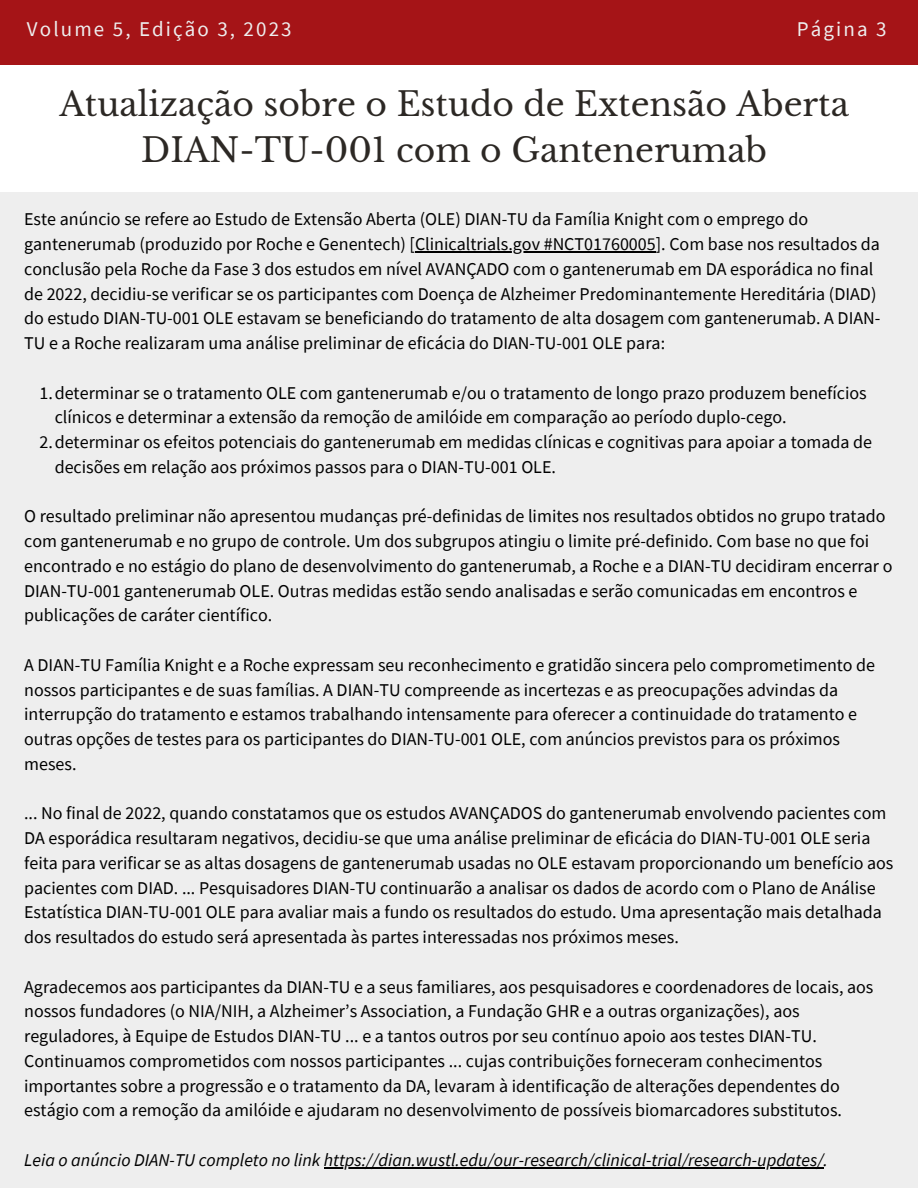
<style>
.page{position:relative;width:918px;height:1188px;background:#fff}
.page>*{position:absolute;margin:0;border:0;box-sizing:border-box;transform-origin:0 0}
.t1{font:33px "Libre Baskerville";color:#2c2824}
.t2{font:21px "Source Sans Pro";letter-spacing:.1em;color:#eee}
.t3{font:18px/24.8px "Source Sans Pro";color:#000}
.t4{font:italic 18px "Source Sans Pro";color:#000}
</style>
<div class="page">
<div style="left:0;top:0;width:918px;height:64px;background:#a51417"></div>
<div style="left:0;top:192px;width:918px;height:996px;background:#eee"></div>
<hr style="left:415px;top:251px;width:241px;height:1px;background:#000">
<hr style="left:324px;top:1167px;width:500px;height:1px;background:#000">
<p class="t2" style="left:27px;top:15px;width:266px">Volume 5, Edição 3, 2023</p>
<p class="t2" style="left:797px;top:15px;width:91px">Página 3</p>
<p class="t1" style="left:59px;top:84px;width:791px">Atualização sobre o Estudo de Extensão Aberta</p>
<p class="t1" style="left:141px;top:130px;width:627px">DIAN-TU-001 com o Gantenerumab</p>
<p class="t3" style="left:24px;top:207px;width:858px">Este anúncio se refere ao Estudo de Extensão Aberta (OLE) DIAN-TU da Família Knight com o emprego do gantenerumab (produzido por Roche e Genentech) [Clinicaltrials.gov #NCT01760005]. Com base nos resultados da conclusão pela Roche da Fase 3 dos estudos em nível AVANÇADO com o gantenerumab em DA esporádica no final de 2022, decidiu-se verificar se os participantes com Doença de Alzheimer Predominantemente Hereditária (DIAD) do estudo DIAN-TU-001 OLE estavam se beneficiando do tratamento de alta dosagem com gantenerumab. A DIAN-TU e a Roche realizaram uma análise preliminar de eficácia do DIAN-TU-001 OLE para:</p>
<p class="t3" style="left:55px;top:380px;width:814px;text-indent:-15px">1.determinar se o tratamento OLE com gantenerumab e/ou o tratamento de longo prazo produzem benefícios clínicos e determinar a extensão da remoção de amilóide em comparação ao período duplo-cego.</p>
<p class="t3" style="left:55px;top:429px;width:819px;text-indent:-15px">2.determinar os efeitos potenciais do gantenerumab em medidas clínicas e cognitivas para apoiar a tomada de decisões em relação aos próximos passos para o DIAN-TU-001 OLE.</p>
<p class="t3" style="left:24px;top:504px;width:870px">O resultado preliminar não apresentou mudanças pré-definidas de limites nos resultados obtidos no grupo tratado com gantenerumab e no grupo de controle. Um dos subgrupos atingiu o limite pré-definido. Com base no que foi encontrado e no estágio do plano de desenvolvimento do gantenerumab, a Roche e a DIAN-TU decidiram encerrar o DIAN-TU-001 gantenerumab OLE. Outras medidas estão sendo analisadas e serão comunicadas em encontros e publicações de caráter científico.</p>
<p class="t3" style="left:24px;top:652px;width:853px">A DIAN-TU Família Knight e a Roche expressam seu reconhecimento e gratidão sincera pelo comprometimento de nossos participantes e de suas famílias. A DIAN-TU compreende as incertezas e as preocupações advindas da interrupção do tratamento e estamos trabalhando intensamente para oferecer a continuidade do tratamento e outras opções de testes para os participantes do DIAN-TU-001 OLE, com anúncios previstos para os próximos meses.</p>
<p class="t3" style="left:24px;top:801px;width:871px">... No final de 2022, quando constatamos que os estudos AVANÇADOS do gantenerumab envolvendo pacientes com DA esporádica resultaram negativos, decidiu-se que uma análise preliminar de eficácia do DIAN-TU-001 OLE seria feita para verificar se as altas dosagens de gantenerumab usadas no OLE estavam proporcionando um benefício aos pacientes com DIAD. ... Pesquisadores DIAN-TU continuarão a analisar os dados de acordo com o Plano de Análise Estatística DIAN-TU-001 OLE para avaliar mais a fundo os resultados do estudo. Uma apresentação mais detalhada dos resultados do estudo será apresentada às partes interessadas nos próximos meses.</p>
<p class="t3" style="left:24px;top:974px;width:851px">Agradecemos aos participantes da DIAN-TU e a seus familiares, aos pesquisadores e coordenadores de locais, aos nossos fundadores (o NIA/NIH, a Alzheimer’s Association, a Fundação GHR e a outras organizações), aos reguladores, à Equipe de Estudos DIAN-TU ... e a tantos outros por seu contínuo apoio aos testes DIAN-TU.<br>Continuamos comprometidos com nossos participantes ... cujas contribuições forneceram conhecimentos importantes sobre a progressão e o tratamento da DA, levaram à identificação de alterações dependentes do estágio com a remoção da amilóide e ajudaram no desenvolvimento de possíveis biomarcadores substitutos.</p>
<p class="t4" style="left:24px;top:1148px;width:805px">Leia o anúncio DIAN-TU completo no link https://dian.wustl.edu/our-research/clinical-trial/research-updates/.</p>
</div>
